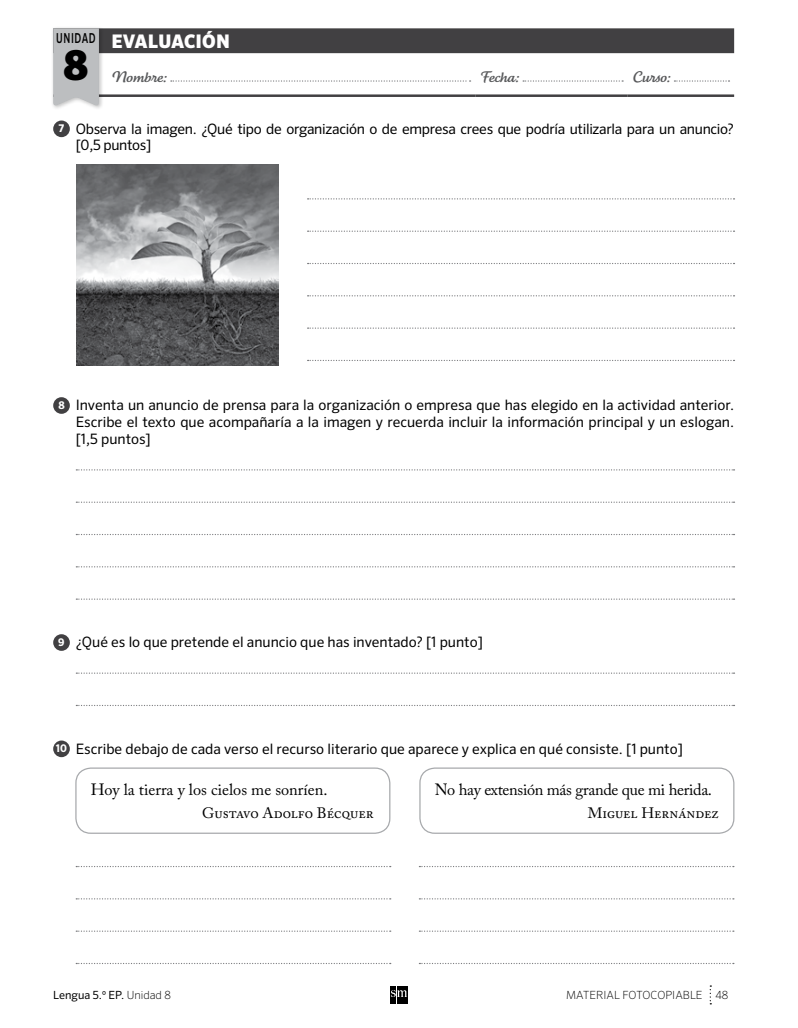
<style>
.page{position:relative;width:798px;height:1028px;background:#fff}
.page>*{position:absolute;margin:0;border:0;box-sizing:border-box;transform-origin:0 0}
.t1{font:900 41.25px "Sero Pro";color:#000}
.t2{font:900 18.75px "Sero Pro";letter-spacing:.01em;color:#fff}
.t3{font:16.25px "Adobe Caslon Pro";letter-spacing:-.015em;color:#000}
.t4{font:15px "Adobe Caslon Pro";color:#000}
.t5{font:15px "Tartine Script Pro";color:#58595b}
.t6{font:14.38px/16.9px "Sero Pro";color:#000;text-align:justify}
.t7{font:14.38px/16.9px "Sero Pro";letter-spacing:-.02em;color:#000}
.t8{font:500 13.75px "Sero Pro";letter-spacing:.06em;color:#000;scale:.7 1}
.t9{font:200 11.25px "Sero Pro";color:#000}
.t10{font:11.25px "Sero Pro";color:#000}
.s1{font-weight:700;font-size:10.62px;color:#fff}
.s2{font-weight:200}
</style>
<div class="page">
<div style="left:396px;top:986px;width:11px;height:17px;background:#000"></div>
<div style="left:390px;top:986px;width:6px;height:17px;background:#000"></div>
<svg style="left:391px;top:990px;width:16px;height:7px"></svg>
<svg style="left:709px;top:985px;width:2px;height:19px"></svg>
<div style="left:50px;top:26px;width:54px;height:84px;background:#fafafa"></div>
<svg style="left:53px;top:28px;width:680px;height:78px"></svg>
<div style="left:53px;top:120px;width:17px;height:17px;background:#414042;border-radius:50%"></div>
<svg style="left:76px;top:469px;width:658px;height:1px"></svg>
<svg style="left:76px;top:501px;width:658px;height:2px"></svg>
<svg style="left:76px;top:534px;width:658px;height:1px"></svg>
<svg style="left:76px;top:566px;width:658px;height:1px"></svg>
<svg style="left:76px;top:598px;width:658px;height:2px"></svg>
<svg style="left:76px;top:672px;width:658px;height:1px"></svg>
<svg style="left:76px;top:705px;width:658px;height:1px"></svg>
<div style="left:53px;top:397px;width:17px;height:17px;background:#414042;border-radius:50%"></div>
<div style="left:53px;top:634px;width:17px;height:17px;background:#414042;border-radius:50%"></div>
<div style="left:53px;top:740px;width:17px;height:17px;background:#414042;border-radius:50%"></div>
<svg style="left:307px;top:198px;width:427px;height:1px"></svg>
<svg style="left:307px;top:230px;width:427px;height:2px"></svg>
<svg style="left:307px;top:263px;width:427px;height:1px"></svg>
<svg style="left:307px;top:295px;width:427px;height:1px"></svg>
<svg style="left:307px;top:327px;width:427px;height:2px"></svg>
<svg style="left:307px;top:360px;width:427px;height:1px"></svg>
<svg style="left:76px;top:866px;width:314px;height:1px"></svg>
<svg style="left:76px;top:898px;width:314px;height:1px"></svg>
<svg style="left:76px;top:930px;width:314px;height:1px"></svg>
<svg style="left:76px;top:962px;width:314px;height:2px"></svg>
<svg style="left:419px;top:866px;width:314px;height:1px"></svg>
<svg style="left:419px;top:898px;width:314px;height:1px"></svg>
<svg style="left:419px;top:930px;width:314px;height:1px"></svg>
<svg style="left:419px;top:962px;width:314px;height:2px"></svg>
<img style="left:76px;top:165px;width:202px;height:200px">
<div style="left:75px;top:767px;width:315px;height:67px;border:1px solid #a7a9ac;border-radius:15px"></div>
<div style="left:419px;top:767px;width:315px;height:67px;border:1px solid #a7a9ac;border-radius:15px"></div>
<p class="t8" style="left:56px;top:29px;width:58px">UNIDAD</p>
<h1 class="t1" style="left:63px;top:40px;width:26px">8</h1>
<h2 class="t2" style="left:111px;top:30px;width:120px">EVALUACIÓN</h2>
<p class="t5" style="left:111px;top:68px;width:57px">Nombre:</p>
<p class="t5" style="left:480px;top:68px;width:40px">Fecha:</p>
<p class="t5" style="left:632px;top:68px;width:39px">Curso:</p>
<p class="t7" style="left:76px;top:120px;width:659px;text-indent:-17px"><span class="s1">7</span> Observa la imagen. ¿Qué tipo de organización o de empresa crees que podría utilizarla para un anuncio? [0,5 puntos]</p>
<p class="t6" style="left:76px;top:396px;width:659px;text-indent:-17px"><span class="s1">8</span> Inventa un anuncio de prensa para la organización o empresa que has elegido en la actividad anterior.<br>Escribe el texto que acompañaría a la imagen y recuerda incluir la información principal y un eslogan. [1,5 puntos]</p>
<p class="t6" style="left:58px;top:633px;width:426px"><span class="s1">9</span> ¿Qué es lo que pretende el anuncio que has inventado? [1 punto]</p>
<p class="t6" style="left:56px;top:740px;width:628px"><span class="s1">10</span> Escribe debajo de cada verso el recurso literario que aparece y explica en qué consiste. [1 punto]</p>
<p class="t3" style="left:91px;top:779px;width:238px">Hoy la tierra y los cielos me sonríen.</p>
<p class="t4" style="left:202px;top:804px;width:173px">Gustavo Adolfo Bécquer</p>
<p class="t3" style="left:434px;top:779px;width:279px">No hay extensión más grande que mi herida.</p>
<p class="t4" style="left:587px;top:804px;width:132px">Miguel Hernández</p>
<p class="t10" style="left:53px;top:988px;width:119px">Lengua 5.º EP. <span class="s2">Unidad 8</span></p>
<p class="t9" style="left:566px;top:988px;width:164px">MATERIAL FOTOCOPIABLE 48</p>
</div>
